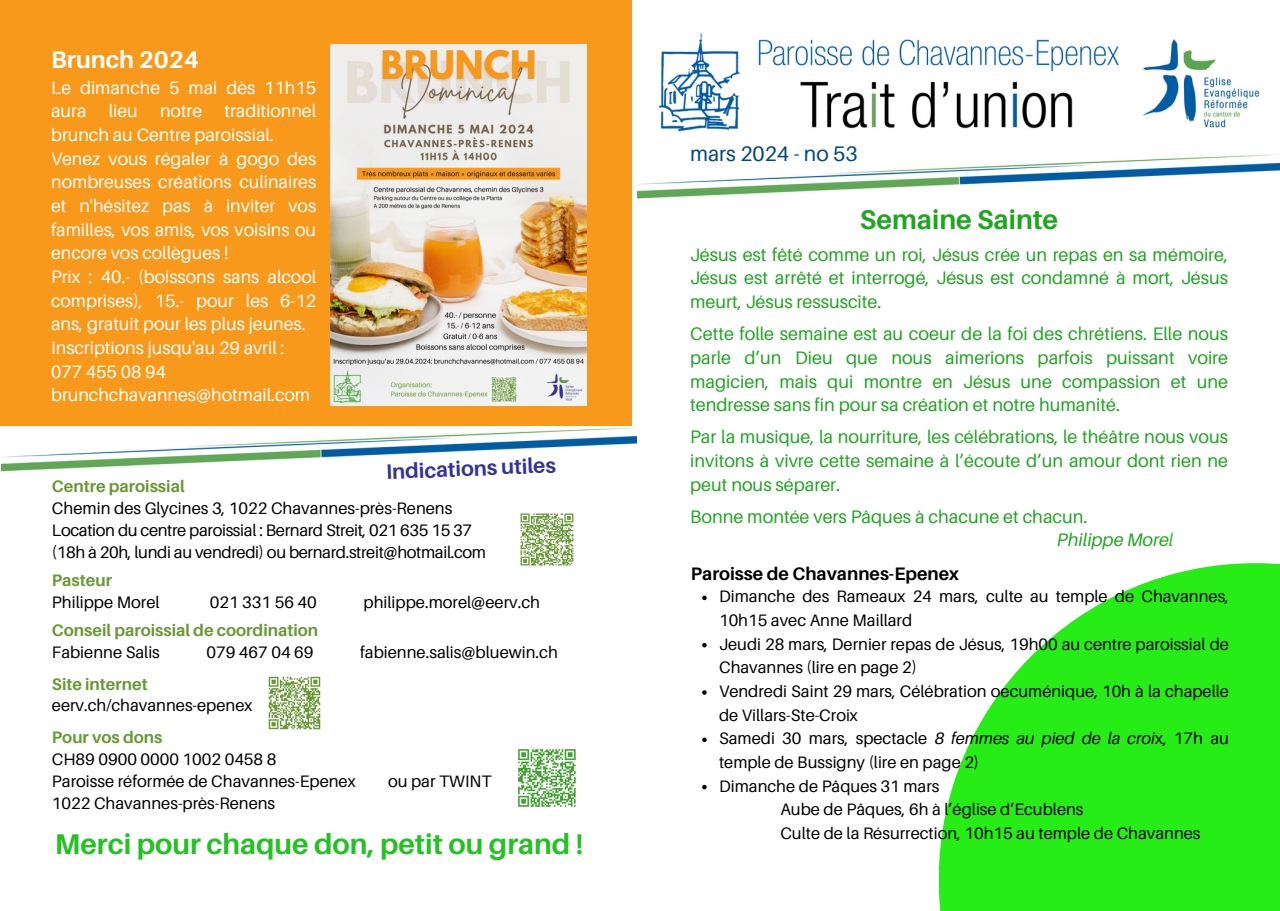
<style>
.page{position:relative;width:1280px;height:911px;background:#fff}
.page>*{position:absolute;margin:0;border:0;box-sizing:border-box;transform-origin:0 0}
.t1{font:700 28.5px "Aileron";color:#21c222}
.t2{font:700 27.15px "Aileron";color:#1fa620}
.t3{font:700 24px "Aileron";color:#fff}
.t4{font:700 21px "Aileron";color:#339}
.t5{font:21px "Aileron";color:#004880}
.t6{font:18px/23.7px "Aileron";color:#1fa620;text-align:justify}
.t7{font:700 18px "Aileron";color:#000}
.t8{font:italic 18px "Aileron";color:#1fa620}
.t9{font:17.85px/23.7px "Aileron";color:#fff}
.t10{font:16.65px "Aileron";color:#000}
.t11{font:16.65px "Aileron";letter-spacing:-.02em;color:#000}
.t12{font:700 16.65px "Aileron";color:#693}
.t13{font:16.5px/23.7px "Aileron";color:#000}
.s1{color:#21c222}
.s2{font-style:italic}
</style>
<div class="page">
<img style="left:1px;top:425px;width:636px;height:47px">
<div style="left:0;top:0;width:632px;height:425px;background:#f8991b"></div>
<img style="left:638px;top:33px;width:641px;height:757px">
<img style="left:519px;top:749px;width:56px;height:56px">
<img style="left:520px;top:513px;width:54px;height:53px">
<img style="left:268px;top:676px;width:53px;height:54px">
<img style="left:331px;top:44px;width:255px;height:362px">
<svg style="left:938px;top:563px;width:341px;height:347px;fill:#27ed16"></svg>
<svg style="left:702px;top:595px;width:4px;height:5px"></svg>
<svg style="left:702px;top:642px;width:4px;height:5px"></svg>
<svg style="left:702px;top:690px;width:4px;height:4px"></svg>
<svg style="left:702px;top:737px;width:4px;height:4px"></svg>
<svg style="left:702px;top:784px;width:4px;height:5px"></svg>
<p class="t3" style="left:51px;top:44px;width:149px">Brunch 2024</p>
<h3 class="t9" style="left:51px;top:75px;width:266px">Le dimanche 5 mai dès 11h15 aura</h3>
<h3 class="t9" style="left:51px;top:99px;width:266px;text-indent:173px">traditionnel brunch au Centre paroissial.</h3>
<p class="t9" style="left:51px;top:146px;width:266px;text-align:justify">Venez vous régaler à gogo des nombreuses créations culinaires et n'hésitez pas à inviter vos familles, vos amis, vos voisins ou encore vos collègues !</p>
<p class="t9" style="left:51px;top:264px;width:266px;text-align:justify">Prix : 40.- (boissons sans alcool comprises), 15.- pour les 6-12 ans, gratuit pour les plus jeunes.</p>
<p class="t9" style="left:51px;top:335px;width:235px">Inscriptions jusqu'au 29 avril :</p>
<p class="t9" style="left:51px;top:359px;width:116px">077 455 08 94</p>
<p class="t9" style="left:51px;top:383px;width:260px">brunchchavannes@hotmail.com</p>
<h3 class="t9" style="left:109px;top:99px;width:30px">lieu</h3>
<h3 class="t9" style="left:160px;top:99px;width:44px">notre</h3>
<p class="t4" style="left:386px;top:458px;width:171px;rotate:-2deg">Indications utiles</p>
<p class="t12" style="left:52px;top:476px;width:134px">Centre paroissial</p>
<p class="t10" style="left:52px;top:497px;width:402px">Chemin des Glycines 3, 1022 Chavannes-près-Renens</p>
<p class="t11" style="left:52px;top:519px;width:422px">Location du centre paroissial : Bernard Streit, 021 635 15 37</p>
<p class="t11" style="left:52px;top:541px;width:435px">(18h à 20h, lundi au vendredi) ou bernard.streit@hotmail.com</p>
<p class="t12" style="left:52px;top:569px;width:62px">Pasteur</p>
<p class="t10" style="left:52px;top:591px;width:109px">Philippe Morel</p>
<p class="t10" style="left:210px;top:591px;width:109px">021 331 56 40</p>
<p class="t10" style="left:363px;top:591px;width:178px">philippe.morel@eerv.ch</p>
<p class="t12" style="left:52px;top:619px;width:268px">Conseil paroissial de coordination</p>
<h4 class="t10" style="left:52px;top:641px;width:109px">Fabienne Salis</h4>
<h4 class="t10" style="left:206px;top:641px;width:108px">079 467 04 69</h4>
<h4 class="t10" style="left:360px;top:641px;width:199px">fabienne.salis@bluewin.ch</h4>
<h1 class="t12" style="left:52px;top:673px;width:97px">Site internet</h1>
<p class="t10" style="left:52px;top:695px;width:202px">eerv.ch/chavannes-epenex</p>
<p class="t12" style="left:52px;top:726px;width:112px">Pour vos dons</p>
<p class="t10" style="left:52px;top:748px;width:226px">CH89 0900 0000 1002 0458 8</p>
<p class="t10" style="left:52px;top:770px;width:305px">Paroisse réformée de Chavannes-Epenex</p>
<p class="t10" style="left:388px;top:770px;width:105px">ou par TWINT</p>
<p class="t10" style="left:52px;top:792px;width:225px">1022 Chavannes-près-Renens</p>
<p class="t1" style="left:55px;top:826px;width:530px">Merci pour chaque don, petit ou grand !</p>
<p class="t5" style="left:690px;top:141px;width:169px">mars 2024 - no 53</p>
<p class="t2" style="left:860px;top:202px;width:200px">Semaine Sainte</p>
<p class="t6" style="left:690px;top:242px;width:539px">Jésus est fêté comme un roi, Jésus crée un repas en sa mémoire, Jésus est arrêté et interrogé, Jésus est condamné à mort, Jésus meurt, Jésus ressuscite.</p>
<p class="t6" style="left:690px;top:321px;width:539px">Cette folle semaine est au coeur de la foi des chrétiens. Elle nous parle d’un Dieu que nous aimerions parfois puissant voire magicien, mais qui montre en Jésus une compassion et une tendresse sans fin pour sa création et notre humanité.</p>
<p class="t6" style="left:690px;top:424px;width:539px">Par la musique, la nourriture, les célébrations, le théâtre nous vous invitons à vivre cette semaine à l’écoute d’un amour dont rien ne peut nous séparer.</p>
<p class="t6" style="left:690px;top:504px;width:399px">Bonne montée vers Pâques à chacune et chacun.</p>
<p class="t8" style="left:1056px;top:528px;width:118px">Philippe More<span class="s1">l</span></p>
<p class="t7" style="left:691px;top:562px;width:269px">Paroisse de Chavannes-Epenex</p>
<p class="t13" style="left:719px;top:584px;width:511px">Dimanche des Rameaux 24 mars, culte au temple de Chavannes,<br>10h15 avec Anne Maillard</p>
<p class="t13" style="left:719px;top:631px;width:511px">Jeudi 28 mars, Dernier repas de Jésus, 19h00 au centre paroissial de<br>Chavannes (lire en page 2)</p>
<p class="t13" style="left:719px;top:678px;width:511px">Vendredi Saint 29 mars, Célébration oecuménique, 10h à la chapelle de Villars-Ste-Croix</p>
<p class="t13" style="left:719px;top:726px;width:511px">Samedi 30 mars, spectacle <span class="s2">8 femmes au pied de la croi</span>x, 17h au temple de Bussigny (lire en page 2)</p>
<p class="t13" style="left:719px;top:773px;width:222px">Dimanche de Pâques 31 mars</p>
<p class="t13" style="left:780px;top:797px;width:305px">Aube de Pâques, 6h à l’église d’Ecublens</p>
<h1 class="t13" style="left:780px;top:820px;width:421px">Culte de la Résurrection, 10h15 au temple de Chavannes</h1>
</div>
